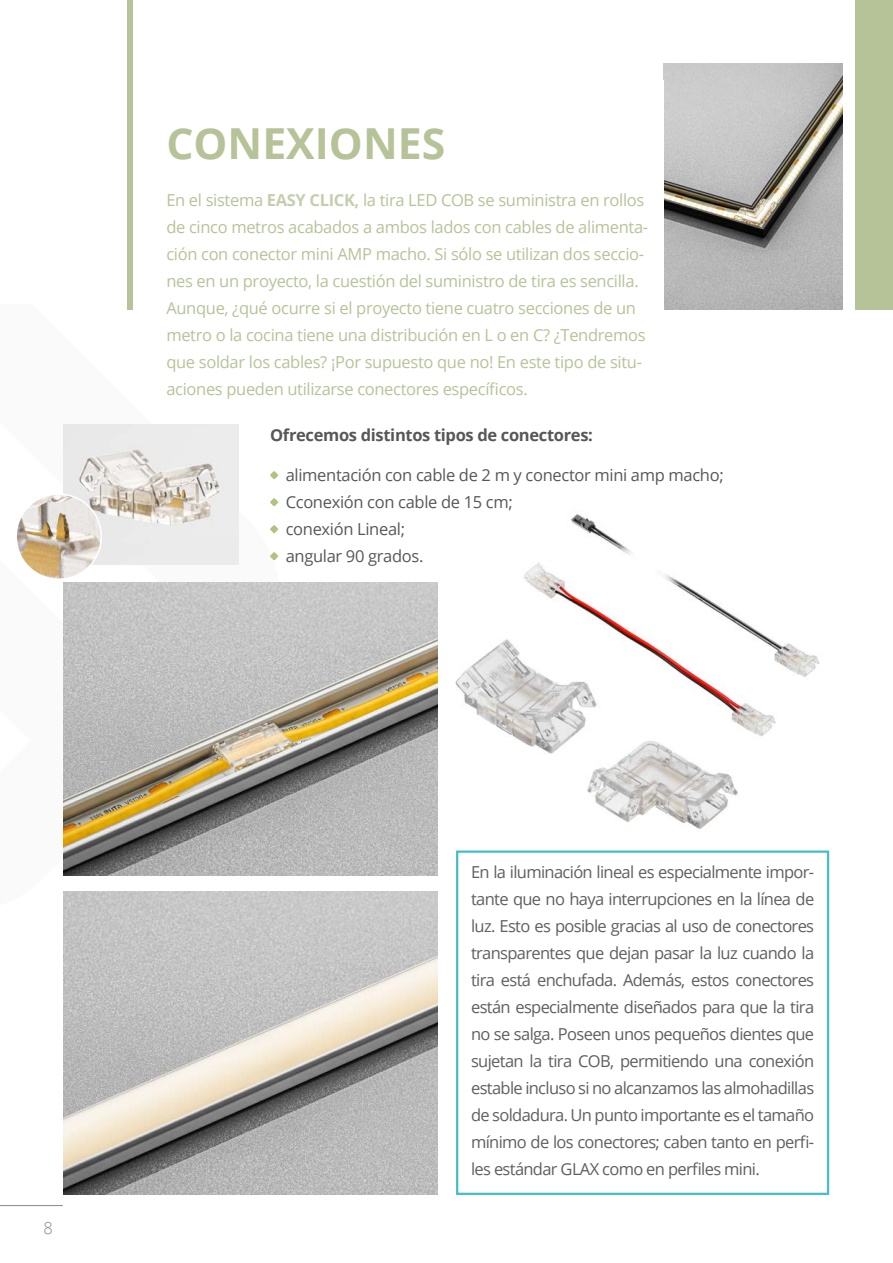
<style>
.page{position:relative;width:893px;height:1263px;background:#fff}
.page>*{position:absolute;margin:0;border:0;box-sizing:border-box;transform-origin:0 0}
.t1{font:700 42.75px "Open Sans";color:#b6c398}
.t2{font:16.5px/27px "Open Sans";letter-spacing:-.02em;color:#575756}
.t3{font:16.5px/27px "Open Sans";letter-spacing:-.02em;color:#b6c398}
.t4{font:700 16.5px "Open Sans";letter-spacing:-.02em;color:#575756}
.t5{font:300 16.5px "Open Sans";color:#878787}
.s1{font-weight:700;color:#c5ceac}
</style>
<div class="page">
<svg style="left:63px;top:424px;width:227px;height:486px"></svg>
<hr style="left:0;top:1205px;width:63px;height:1px;background:#878787">
<img style="left:587px;top:756px;width:151px;height:73px">
<img style="left:664px;top:63px;width:179px;height:247px">
<img style="left:64px;top:424px;width:175px;height:141px">
<svg style="left:270px;top:471px;width:8px;height:8px"></svg>
<svg style="left:270px;top:498px;width:8px;height:8px"></svg>
<svg style="left:270px;top:525px;width:8px;height:8px"></svg>
<svg style="left:270px;top:552px;width:8px;height:8px"></svg>
<div style="left:855px;top:0;width:38px;height:310px;background:#b6c398"></div>
<div style="left:128px;top:0;width:5px;height:310px;background:#b6c398"></div>
<img style="left:64px;top:583px;width:374px;height:292px">
<img style="left:64px;top:891px;width:374px;height:304px">
<div style="left:456px;top:850px;width:373px;height:345px;border:2px solid #3abacb"></div>
<img style="left:16px;top:494px;width:85px;height:85px;border-radius:43px">
<div style="left:15px;top:493px;width:87px;height:87px;border:2px solid #fff;border-radius:50%"></div>
<img style="left:523px;top:563px;width:253px;height:193px">
<img style="left:550px;top:514px;width:269px;height:183px">
<img style="left:455px;top:629px;width:146px;height:128px">
<h1 class="t1" style="left:166px;top:113px;width:280px">CONEXIONES</h1>
<p class="t3" style="left:166px;top:186px;width:483px">En el sistema <span class="s1">EASY CLICK,</span> la tira LED COB se suministra en rollos de cinco metros acabados a ambos lados con cables de alimenta&shy;ción con conector mini AMP macho. Si sólo se utilizan dos seccio&shy;nes en un proyecto, la cuestión del suministro de tira es sencilla.<br>Aunque, ¿qué ocurre si el proyecto tiene cuatro secciones de un metro o la cocina tiene una distribución en L o en C? ¿Tendremos que soldar los cables? ¡Por supuesto que no! En este tipo de situ&shy;aciones pueden utilizarse conectores específicos.</p>
<p class="t4" style="left:270px;top:423px;width:324px">Ofrecemos distintos tipos de conectores:</p>
<p class="t2" style="left:286px;top:461px;width:440px">alimentación con cable de 2 m y conector mini amp macho;<br>Cconexión con cable de 15 cm;<br>conexión Lineal;<br>angular 90 grados.</p>
<p class="t5" style="left:44px;top:1217px;width:11px">8</p>
<p class="t2" style="left:471px;top:858px;width:345px;text-align:justify">En la iluminación lineal es especialmente impor&shy;tante que no haya interrupciones en la línea de luz. Esto es posible gracias al uso de conectores transparentes que dejan pasar la luz cuando la tira está enchufada. Además, estos conectores están especialmente diseñados para que la tira no se salga. Poseen unos pequeños dientes que sujetan la tira COB, permitiendo una conexión estable incluso si no alcanzamos las almohadillas de soldadura. Un punto importante es el tamaño mínimo de los conectores; caben tanto en perfi&shy;les estándar GLAX como en perfiles mini.</p>
</div>
